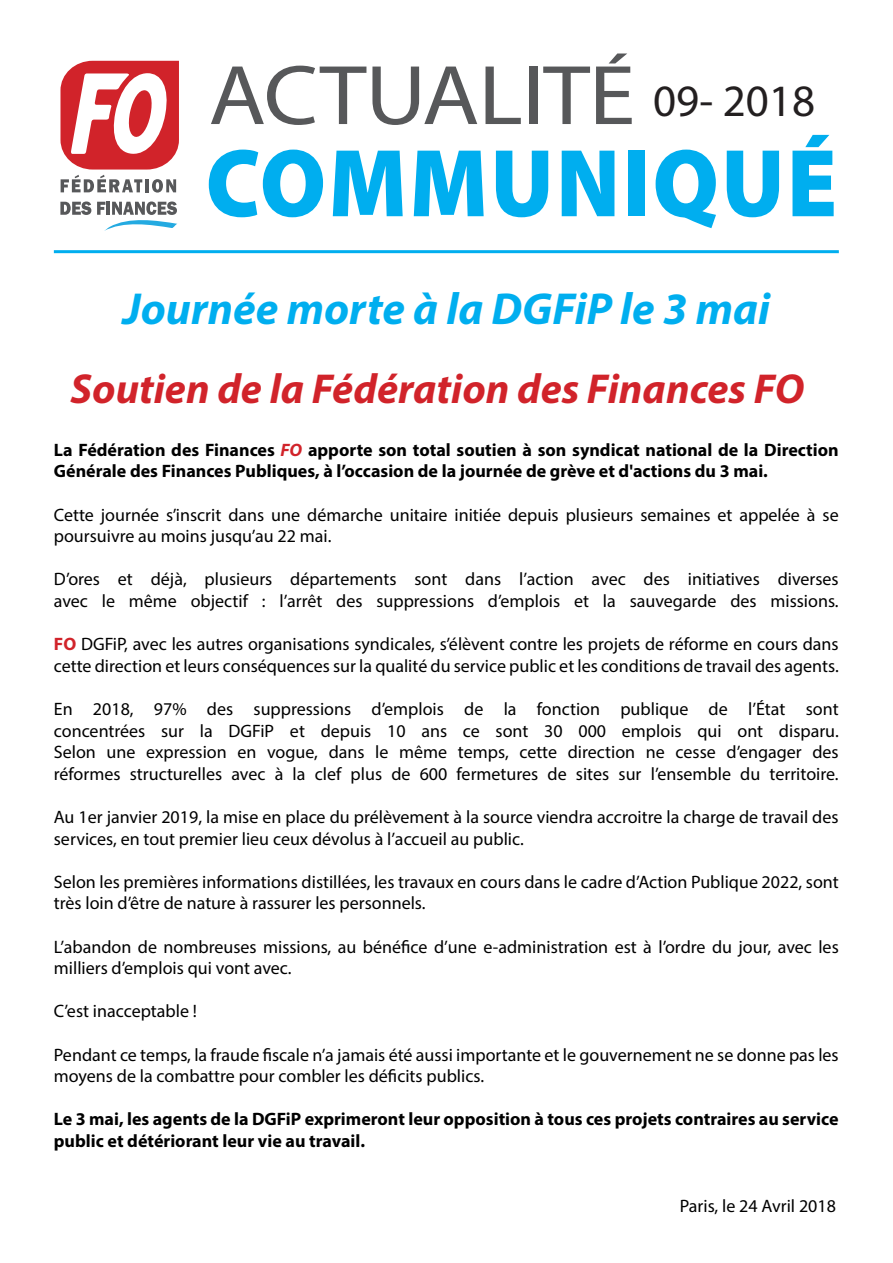
<style>
.page{position:relative;width:893px;height:1263px;background:#fff}
.page>*{position:absolute;margin:0;border:0;box-sizing:border-box;transform-origin:0 0}
.t1{font:italic 700 45px "Myriad Pro";color:#00aeef}
.t2{font:45px "Myriad Pro";color:#231f20}
.t3{font:italic 700 42px "Myriad Pro";color:#d1232a}
.Sans_interligne{font:18px/21.6px "Myriad Pro";color:#000}
.Sans_interligne-2{font:700 18px/21.6px "Myriad Pro";color:#000}
.s1{font-style:italic;color:#d1232a}
.s2{font-weight:700;color:#d1232a}
</style>
<div class="page">
<svg style="left:211px;top:66px;width:155px;height:59px"></svg>
<svg style="left:372px;top:67px;width:105px;height:58px"></svg>
<svg style="left:485px;top:67px;width:36px;height:57px"></svg>
<div style="left:529px;top:67px;width:8px;height:57px;background:#57585a"></div>
<svg style="left:543px;top:67px;width:47px;height:57px"></svg>
<svg style="left:596px;top:54px;width:36px;height:70px"></svg>
<svg style="left:209px;top:150px;width:114px;height:67px"></svg>
<svg style="left:333px;top:151px;width:70px;height:65px"></svg>
<svg style="left:414px;top:151px;width:70px;height:65px"></svg>
<svg style="left:496px;top:151px;width:52px;height:66px"></svg>
<svg style="left:562px;top:151px;width:52px;height:65px"></svg>
<div style="left:628px;top:151px;width:17px;height:65px;background:#00aeef"></div>
<svg style="left:656px;top:150px;width:60px;height:78px"></svg>
<svg style="left:727px;top:151px;width:52px;height:66px"></svg>
<svg style="left:792px;top:135px;width:42px;height:81px"></svg>
<hr style="left:54px;top:250px;width:785px;height:3px;background:#00aeef">
<svg style="left:60px;top:61px;width:119px;height:132px"></svg>
<svg style="left:60px;top:201px;width:31px;height:14px"></svg>
<svg style="left:97px;top:201px;width:80px;height:30px"></svg>
<p class="t2" style="left:653px;top:73px;width:163px">09- 2018</p>
<p class="t1" style="left:123px;top:279px;width:649px">Journée morte à la DGFiP le 3 mai</p>
<p class="t3" style="left:71px;top:361px;width:735px">Soutien de la Fédération des Finances FO</p>
<p class="Sans_interligne-2" style="left:54px;top:438px;width:786px">La Fédération des Finances <span class="s1">FO</span> apporte son total soutien à son syndicat national de la Direction<br>Générale des Finances Publiques, à l’occasion de la journée de grève et d'actions du 3 mai.</p>
<p class="Sans_interligne" style="left:54px;top:503px;width:786px">Cette journée s’inscrit dans une démarche unitaire initiée depuis plusieurs semaines et appelée à se poursuivre au moins jusqu’au 22 mai.</p>
<p class="Sans_interligne" style="left:54px;top:568px;width:786px">D’ores et déjà, plusieurs départements sont dans l’action avec des initiatives diverses avec le même objectif : l’arrêt des suppressions d’emplois et la sauvegarde des missions.</p>
<p class="Sans_interligne" style="left:54px;top:633px;width:786px"><span class="s2">FO</span> DGFiP, avec les autres organisations syndicales, s’élèvent contre les projets de réforme en cours dans cette direction et leurs conséquences sur la qualité du service public et les conditions de travail des agents.</p>
<p class="Sans_interligne" style="left:54px;top:698px;width:786px">En 2018, 97% des suppressions d’emplois de la fonction publique de l’État sont concentrées sur la DGFiP et depuis 10 ans ce sont 30 000 emplois qui ont disparu.</p>
<p class="Sans_interligne" style="left:54px;top:741px;width:786px">Selon une expression en vogue, dans le même temps, cette direction ne cesse d’engager des réformes structurelles avec à la clef plus de 600 fermetures de sites sur l’ensemble du territoire.</p>
<p class="Sans_interligne" style="left:54px;top:806px;width:786px">Au 1er janvier 2019, la mise en place du prélèvement à la source viendra accroitre la charge de travail des services, en tout premier lieu ceux dévolus à l’accueil au public.</p>
<p class="Sans_interligne" style="left:54px;top:871px;width:786px">Selon les premières informations distillées, les travaux en cours dans le cadre d’Action Publique 2022, sont très loin d’être de nature à rassurer les personnels.</p>
<p class="Sans_interligne" style="left:54px;top:935px;width:786px">L’abandon de nombreuses missions, au bénéfice d’une e-administration est à l’ordre du jour, avec les milliers d’emplois qui vont avec.</p>
<p class="Sans_interligne" style="left:54px;top:1000px;width:145px">C’est inacceptable !</p>
<p class="Sans_interligne" style="left:54px;top:1043px;width:786px">Pendant ce temps, la fraude fiscale n’a jamais été aussi importante et le gouvernement ne se donne pas les moyens de la combattre pour combler les déficits publics.</p>
<p class="Sans_interligne-2" style="left:54px;top:1108px;width:786px">Le 3 mai, les agents de la DGFiP exprimeront leur opposition à tous ces projets contraires au service public et détériorant leur vie au travail.</p>
<p class="Sans_interligne" style="left:680px;top:1195px;width:158px">Paris, le 24 Avril 2018</p>
</div>
